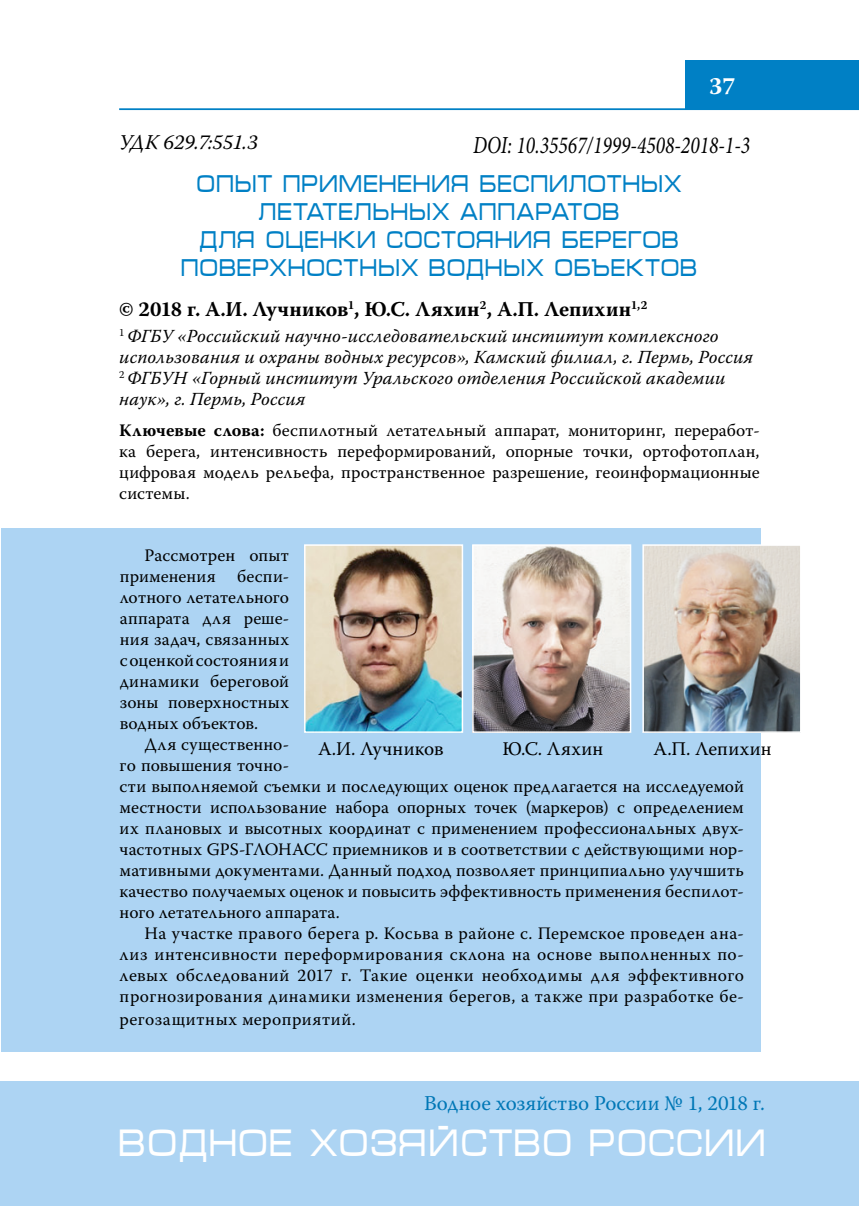
<style>
.page{position:relative;width:859px;height:1206px;background:#fff}
.page>*{position:absolute;margin:0;border:0;box-sizing:border-box;transform-origin:0 0}
.t1{font:38.5px "Micra";color:#fff;scale:.81 1}
.t2{font:24.5px/28px "Micra";letter-spacing:-.005em;color:#0080c5;scale:.8 1}
.t3{font:italic 24.5px "Minion Pro";color:#000;scale:.8 1}
.t4{font:700 24.5px "Warnock Pro";color:#fff}
.t5{font:700 21px "Warnock Pro";letter-spacing:.01em;color:#000}
.t6{font:21px "Warnock Pro";color:#0077b6}
.t7{font:italic 21px "Warnock Pro";letter-spacing:-.02em;color:#000}
.t8{font:19.25px "Warnock Pro";letter-spacing:.02em;color:#000}
.t9{font:italic 18.38px/21px "Warnock Pro";letter-spacing:.005em;color:#000}
.t10{font:17.5px/21px "Warnock Pro";letter-spacing:.01em;color:#000;text-align:justify}
.t11{font:17.5px "Warnock Pro";letter-spacing:.035em;color:#000}
.s1{font-weight:700}
</style>
<div class="page">
<hr style="left:119px;top:108px;width:739px;height:2px;background:#0080c5">
<div style="left:685px;top:60px;width:173px;height:50px;background:#0080c5"></div>
<div style="left:0;top:1081px;width:858px;height:124px;background:#add4f3"></div>
<div style="left:1px;top:528px;width:759px;height:524px;background:#add4f3"></div>
<img style="left:645px;top:547px;width:153px;height:183px">
<div style="left:642px;top:544px;width:159px;height:189px;border:2px solid #fff"></div>
<img style="left:307px;top:547px;width:153px;height:183px">
<div style="left:304px;top:544px;width:159px;height:189px;border:2px solid #fff"></div>
<img style="left:475px;top:547px;width:153px;height:183px">
<div style="left:472px;top:544px;width:159px;height:189px;border:2px solid #fff"></div>
<h2 class="t4" style="left:708px;top:71px;width:28px">37</h2>
<p class="t7" style="left:119px;top:130px;width:140px">УДК 629.7:551.3</p>
<h2 class="t2" style="left:258px;top:170px;width:531px;text-indent:-62px">ОПЫТ ПРИМЕНЕНИЯ БЕСПИЛОТНЫХ<br>ЛЕТАТЕЛЬНЫХ АППА</h2>
<h2 class="t3" style="left:473px;top:129px;width:348px">DOI: 10.35567/1999-4508-2018-1-3</h2>
<h2 class="t2" style="left:535px;top:198px;width:108px">РАТОВ</h2>
<h2 class="t2" style="left:199px;top:226px;width:602px">ДЛЯ ОЦЕНКИ СОСТОЯНИЯ БЕРЕГОВ</h2>
<h2 class="t2" style="left:181px;top:254px;width:648px">ПОВЕРХНОСТНЫХ ВОДНЫХ ОБЪЕКТОВ</h2>
<p class="t5" style="left:119px;top:296px;width:529px">© 2018 г. А.И. Лучников<sup>1</sup>, Ю.С. Ляхин<sup>2</sup>, А.П. Лепихин<sup>1,2</sup></p>
<p class="t9" style="left:119px;top:325px;width:635px"><sup>1</sup> ФГБУ «Российский научно-исследовательский институт комплексного использования и охраны водных ресурсов», Камский филиал, г. Пермь, Россия <sup>2</sup> ФГБУН «Горный институт Уральского отделения Российской академии наук», г. Пермь, Россия</p>
<p class="t10" style="left:119px;top:419px;width:641px"><span class="s1">Ключевые слова:</span> беспилотный летательный аппарат, мониторинг, переработ&shy;ка берега, интенсивность переформирований, опорные точки, ортофотоплан, цифровая модель рельефа, пространственное разрешение, геоинформационные системы.</p>
<p class="t10" style="left:120px;top:544px;width:171px;text-indent:25px">Рассмотрен опыт применения беспи&shy;лотного летательного аппарата для реше&shy;ния задач, связанных с оценкой состояния и динамики береговой зоны поверхностных водных объектов.</p>
<p class="t10" style="left:120px;top:733px;width:625px;text-align:left;text-indent:25px">Для существенно-<br>го повышения точно-<br>сти выполняемой съемки и последующих оценок предлагается на исследуемой местности использование набора опорных точек (маркеров) с определением их плановых и высотных координат с применением профессиональных двух&shy;частотных GPS-ГЛОНАСС приемников и в соответствии с действующими нор&shy;мативными документами. Данный подход позволяет принципиально улучшить качество получаемых оценок и повысить эффективность применения беспилот&shy;ного летательного аппарата.</p>
<p class="t10" style="left:120px;top:922px;width:625px;text-indent:25px">На участке правого берега р. Косьва в районе с. Перемское проведен ана&shy;лиз интенсивности переформирования склона на основе выполненных по&shy;левых обследований 2017 г. Такие оценки необходимы для эффективного прогнозирования динамики изменения берегов, а также при разработке бе-</p>
<p class="t11" style="left:120px;top:1008px;width:237px">регозащитных мероприятий.</p>
<p class="t8" style="left:318px;top:737px;width:127px">А.И. Лучников</p>
<p class="t8" style="left:502px;top:737px;width:102px">Ю.С. Ляхин</p>
<p class="t8" style="left:653px;top:737px;width:120px">А.П. Лепихин</p>
<p class="t6" style="left:424px;top:1090px;width:342px">Водное хозяйство России № 1, 2018 г.</p>
<h1 class="t1" style="left:119px;top:1122px;width:801px">ВОДНОЕ ХОЗЯЙСТВО РОССИИ</h1>
</div>
